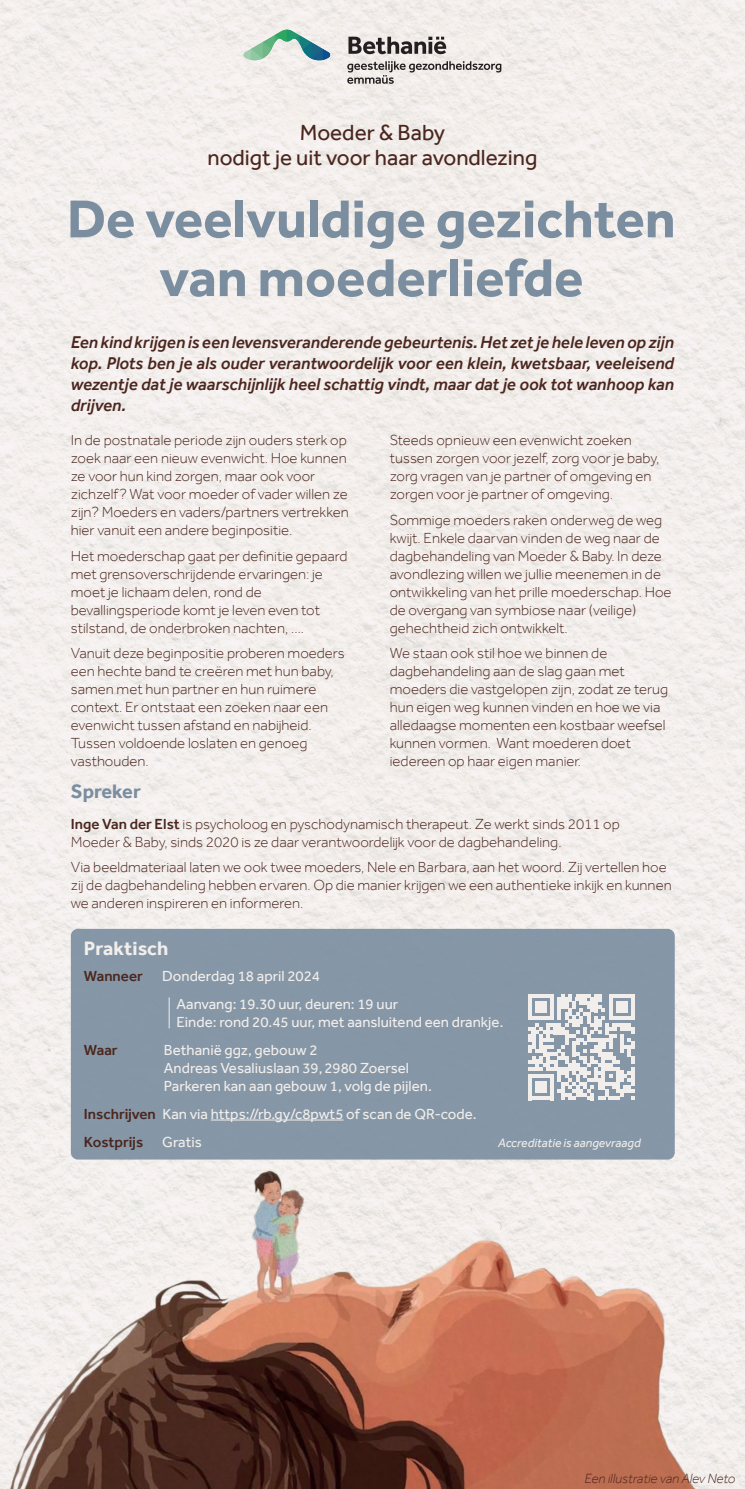
<style>
.page{position:relative;width:745px;height:1489px;background:#fff}
.page>*{position:absolute;margin:0;border:0;box-sizing:border-box;transform-origin:0 0}
.t1{font:700 55px/58.8px "Effra";color:#7b8ea0;text-align:center}
.t2{font:22.5px/25px "Effra";color:#4b261e;text-align:center}
.t3{font:700 20px "Effra";color:#f2eeeb}
.t4{font:700 20px "Effra";color:#7b8ea0}
.t5{font:italic 500 17.5px/21px "Effra";color:#4b261e;text-align:justify}
.t6{font:300 15px/18px "Effra";color:#4b261e}
.t7{font:15px/28px "Effra";color:#f2eeeb}
.t8{font:500 15px "Effra";color:#4b261e}
.t9{font:italic 300 13.75px "Effra";color:#4b261e}
.t10{font:italic 12.5px "Effra";color:#f2eeeb}
.s1{font-weight:500}
.s2{font-weight:500;color:#4b261e}
</style>
<div class="page">
<img style="left:0;top:0;width:744px;height:1148px">
<img style="left:0;top:1148px;width:744px;height:340px">
<svg style="left:347px;top:37px;width:154px;height:47px;background:#c4c0be"></svg>
<svg style="left:243px;top:30px;width:87px;height:30px;background:#adcbc3"></svg>
<div style="left:71px;top:928px;width:603px;height:231px;background:#8596a6;border-radius:7px"></div>
<hr style="left:169px;top:997px;width:1px;height:31px;background:#f2eeeb">
<hr style="left:211px;top:1119px;width:132px;height:1px;background:#f2eeeb">
<svg style="left:528px;top:994px;width:106px;height:106px"></svg>
<h2 class="t2" style="left:207px;top:120px;width:331px">Moeder &amp; Baby<br>nodigt je uit voor haar avondlezing</h2>
<h1 class="t1" style="left:67px;top:189px;width:609px">De veelvuldige gezichten van moederliefde</h1>
<p class="t5" style="left:71px;top:331px;width:604px">Een kind krĳgen is een levensveranderende gebeurtenis. Het zet je hele leven op zĳn kop. Plots ben je als ouder verantwoordelĳk voor een klein, kwetsbaar, veeleisend wezentje dat je waarschĳnlĳk heel schattig vindt, maar dat je ook tot wanhoop kan drĳven.</p>
<p class="t6" style="left:71px;top:431px;width:279px">In de postnatale periode zĳn ouders sterk op zoek naar een nieuw evenwicht. Hoe kunnen ze voor hun kind zorgen, maar ook voor zichzelf? Wat voor moeder of vader willen ze zĳn? Moeders en vaders/partners vertrekken hier vanuit een andere beginpositie.</p>
<p class="t6" style="left:71px;top:546px;width:278px">Het moederschap gaat per definitie gepaard met grensoverschrĳdende ervaringen: je moet je lichaam delen, rond de bevallingsperiode komt je leven even tot stilstand, de onderbroken nachten, ….</p>
<p class="t6" style="left:71px;top:644px;width:275px">Vanuit deze beginpositie proberen moeders een hechte band te creëren met hun baby, samen met hun partner en hun ruimere context. Er ontstaat een zoeken naar een evenwicht tussen afstand en nabĳheid.<br>Tussen voldoende loslaten en genoeg vasthouden.</p>
<p class="t6" style="left:389px;top:431px;width:271px">Steeds opnieuw een evenwicht zoeken tussen zorgen voor jezelf, zorg voor je baby, zorg vragen van je partner of omgeving en zorgen voor je partner of omgeving.</p>
<p class="t6" style="left:389px;top:510px;width:283px">Sommige moeders raken onderweg de weg kwĳt. Enkele daarvan vinden de weg naar de dagbehandeling van Moeder &amp; Baby. In deze avondlezing willen we jullie meenemen in de ontwikkeling van het prille moederschap. Hoe de overgang van symbiose naar (veilige) gehechtheid zich ontwikkelt.</p>
<p class="t6" style="left:389px;top:644px;width:279px">We staan ook stil hoe we binnen de dagbehandeling aan de slag gaan met moeders die vastgelopen zĳn, zodat ze terug hun eigen weg kunnen vinden en hoe we via alledaagse momenten een kostbaar weefsel kunnen vormen. Want moederen doet iedereen op haar eigen manier.</p>
<h3 class="t4" style="left:71px;top:779px;width:71px">Spreker</h3>
<p class="t6" style="left:71px;top:814px;width:550px"><span class="s1">Inge Van der Elst</span> is psycholoog en pyschodynamisch therapeut. Ze werkt sinds 2011 op<br>Moeder &amp; Baby, sinds 2020 is ze daar verantwoordelĳk voor de dagbehandeling.</p>
<p class="t6" style="left:71px;top:858px;width:602px">Via beeldmateriaal laten we ook twee moeders, Nele en Barbara, aan het woord. Zĳ vertellen hoe zĳ de dagbehandeling hebben ervaren. Op die manier krĳgen we een authentieke inkĳk en kunnen we anderen inspireren en informeren.</p>
<h3 class="t3" style="left:84px;top:936px;width:86px">Praktisch</h3>
<p class="t8" style="left:84px;top:966px;width:60px">Wanneer</p>
<p class="t7" style="left:176px;top:961px;width:223px;text-indent:-14px">Donderdag 18 april 2024<br>Aanvang: 19.30 uur, deuren: 19 uur</p>
<p class="t7" style="left:176px;top:1007px;width:328px">Einde: rond 20.45 uur, met aansluitend een drankje.</p>
<p class="t8" style="left:84px;top:1040px;width:35px">Waar</p>
<p class="t7" style="left:164px;top:1040px;width:269px;line-height:18px">Bethanië ggz, gebouw 2<br>Andreas Vesaliuslaan 39, 2980 Zoersel<br>Parkeren kan aan gebouw 1, volg de pĳlen.</p>
<p class="t7" style="left:84px;top:1099px;width:394px"><span class="s2">Inschrĳven</span> Kan via https://rb.gy/c8pwt5 of scan de QR-code.<br><span class="s2">Kostprĳs</span></p>
<p class="t7" style="left:162px;top:1127px;width:41px">Gratis</p>
<p class="t10" style="left:498px;top:1134px;width:144px">Accreditatie is aangevraagd</p>
<p class="t9" style="left:584px;top:1469px;width:152px">Een illustratie van Alev Neto</p>
</div>
